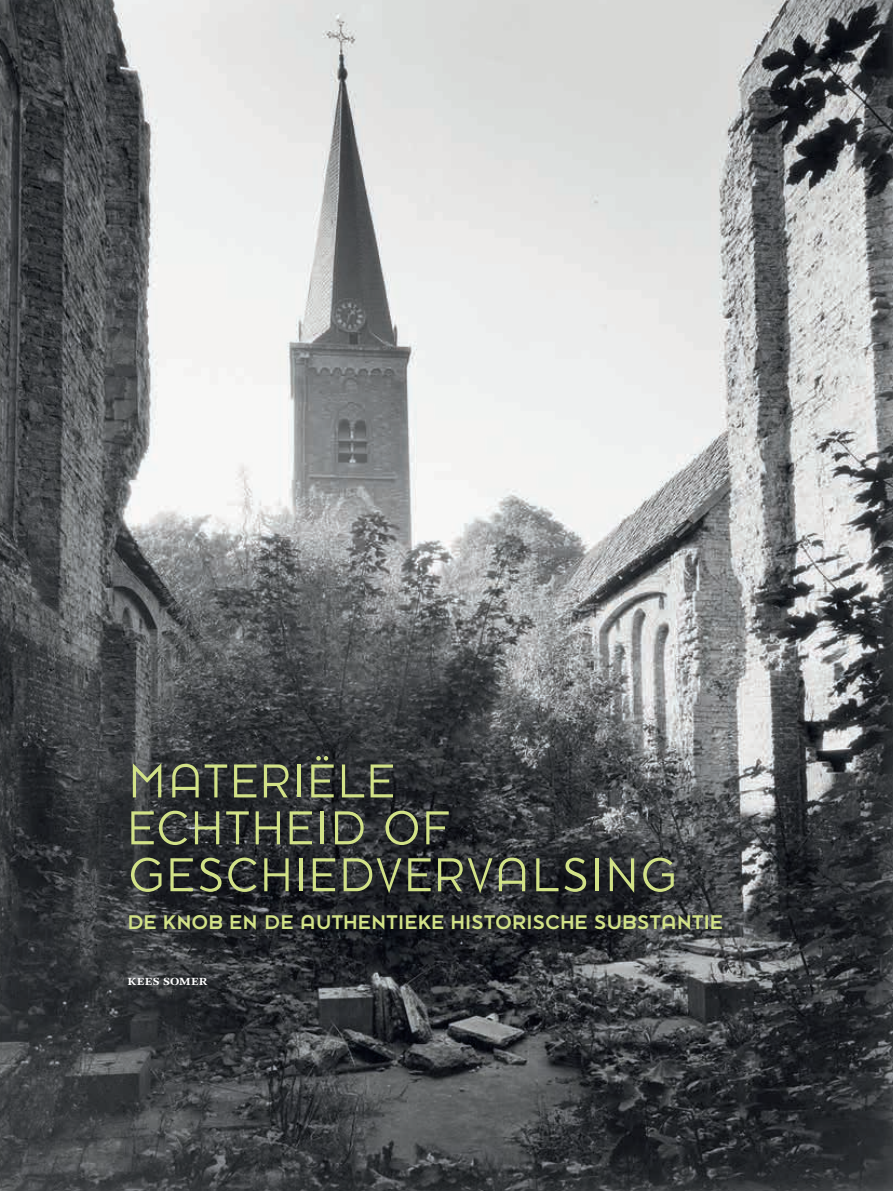
<style>
.page{position:relative;width:893px;height:1191px;background:#fff}
.page>*{position:absolute;margin:0;border:0;box-sizing:border-box;transform-origin:0 0}
.t1{font:52.5px/47px "Dessau Pro Fein";letter-spacing:.005em;color:#d2e287}
.t2{font:21.9px "Dessau Pro";letter-spacing:.03em;color:#d2e287}
.t3{font:600 14.4px "Arnhem Pro";color:#fff}
</style>
<div class="page">
<img style="left:0;top:0;width:893px;height:1191px">
<h1 class="t1" style="left:128px;top:757px;width:551px">MATERIËLE<br>ECHTHEID OF<br>GESCHIEDVERVALSING</h1>
<p class="t2" style="left:128px;top:910px;width:597px">DE KNOB EN DE AUTHENTIEKE HISTORISCHE SUBSTANTIE</p>
<p class="t3" style="left:128px;top:971px;width:81px">Kees Somer</p>
</div>
